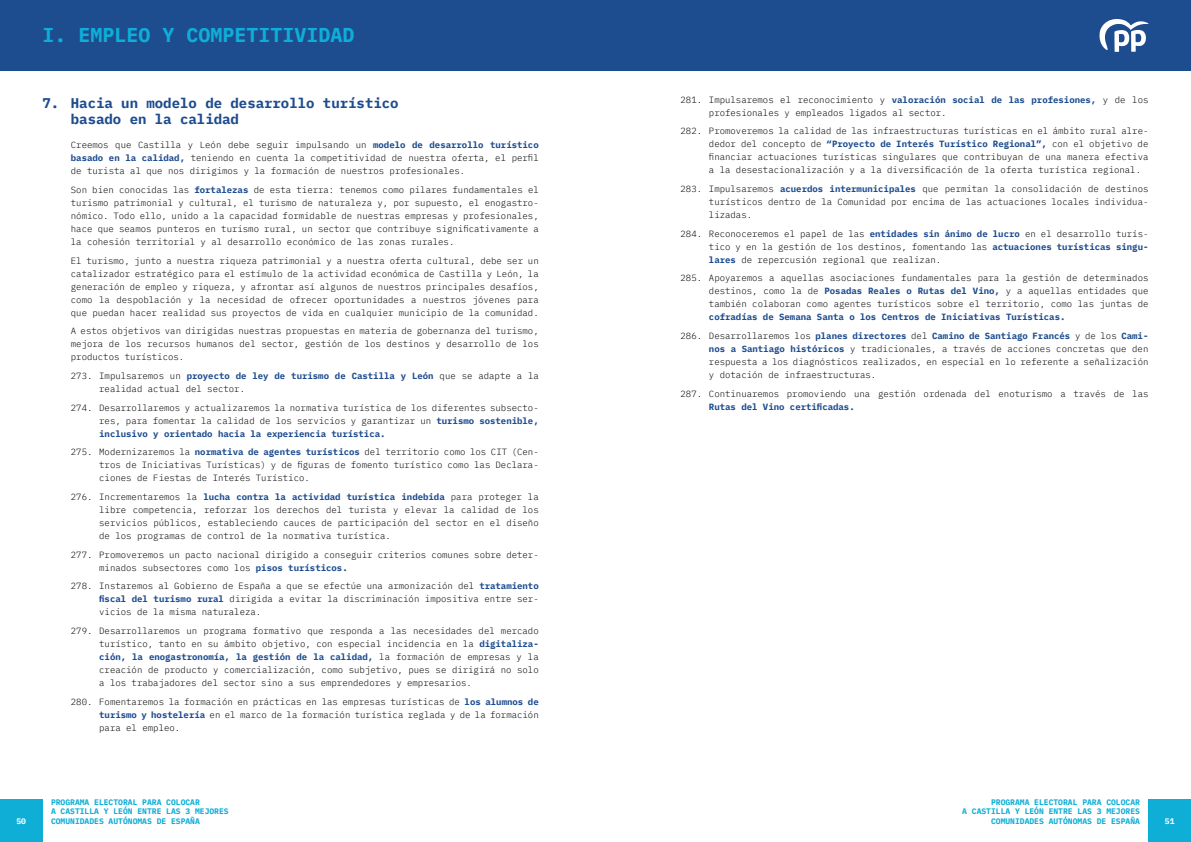
<style>
.page{position:relative;width:1191px;height:842px;background:#fff}
.page>*{position:absolute;margin:0;border:0;box-sizing:border-box;transform-origin:0 0}
.t1{font:700 20px "IBM Plex Mono";color:#0eaed7}
.t2{font:700 14px/16px "IBM Plex Mono";color:#1d4c8f}
.t3{font:300 9px/13px "IBM Plex Mono";color:#000;text-align:justify}
.t4{font:700 9px/18.7px "IBM Plex Mono";color:#1d4c8f}
.t5{font:700 8px/9.6px "IBM Plex Mono";color:#0eaed7}
.t6{font:700 8px "IBM Plex Mono";color:#fff}
.s1{font-weight:700;color:#1d4c8f}
.s2{font-weight:300;color:#000}
</style>
<div class="page">
<div style="left:0;top:0;width:1191px;height:71px;background:#1d4c8f"></div>
<svg style="left:1099px;top:19px;width:49px;height:33px"></svg>
<div style="left:0;top:799px;width:43px;height:43px;background:#0eaed7"></div>
<div style="left:1148px;top:799px;width:43px;height:43px;background:#0eaed7"></div>
<h1 class="t1" style="left:43px;top:19px;width:314px">I. EMPLEO Y COMPETITIVIDAD</h1>
<h2 class="t2" style="left:71px;top:94px;width:329px;text-indent:-28px">7. Hacia un modelo de desarrollo turístico basado en la calidad</h2>
<p class="t3" style="left:71px;top:138px;width:469px">Creemos que Castilla y León debe seguir impulsando un <span class="s1">modelo de desarrollo turístico basado en la calidad,</span> teniendo en cuenta la competitividad de nuestra oferta, el perfil de turista al que nos dirigimos y la formación de nuestros profesionales.</p>
<p class="t3" style="left:71px;top:183px;width:469px">Son bien conocidas las <span class="s1">fortalezas</span> de esta tierra: tenemos como pilares fundamentales el turismo patrimonial y cultural, el turismo de naturaleza y, por supuesto, el enogastro&shy;nómico. Todo ello, unido a la capacidad formidable de nuestras empresas y profesionales, hace que seamos punteros en turismo rural, un sector que contribuye significativamente a la cohesión territorial y al desarrollo económico de las zonas rurales.</p>
<p class="t3" style="left:71px;top:254px;width:469px">El turismo, junto a nuestra riqueza patrimonial y a nuestra oferta cultural, debe ser un catalizador estratégico para el estímulo de la actividad económica de Castilla y León, la generación de empleo y riqueza, y afrontar así algunos de nuestros principales desafíos, como la despoblación y la necesidad de ofrecer oportunidades a nuestros jóvenes para que puedan hacer realidad sus proyectos de vida en cualquier municipio de la comunidad.</p>
<p class="t3" style="left:71px;top:324px;width:469px">A estos objetivos van dirigidas nuestras propuestas en materia de gobernanza del turismo, mejora de los recursos humanos del sector, gestión de los destinos y desarrollo de los productos turísticos.</p>
<p class="t3" style="left:99px;top:369px;width:441px;text-indent:-28px">273. Impulsaremos un <span class="s1">proyecto de ley de turismo de Castilla y León</span> que se adapte a la realidad actual del sector.</p>
<p class="t3" style="left:99px;top:401px;width:441px;text-indent:-28px">274. Desarrollaremos y actualizaremos la normativa turística de los diferentes subsecto&shy;res, para fomentar la calidad de los servicios y garantizar un <span class="s1">turismo sostenible, inclusivo y orientado hacia la experiencia turística.</span></p>
<p class="t3" style="left:99px;top:445px;width:441px;text-indent:-28px">275. Modernizaremos la <span class="s1">normativa de agentes turísticos</span> del territorio como los CIT (Cen&shy;tros de Iniciativas Turísticas) y de figuras de fomento turístico como las Declara&shy;ciones de Fiestas de Interés Turístico.</p>
<p class="t3" style="left:99px;top:490px;width:441px;text-indent:-28px">276. Incrementaremos la <span class="s1">lucha contra la actividad turística indebida</span> para proteger la libre competencia, reforzar los derechos del turista y elevar la calidad de los servicios públicos, estableciendo cauces de participación del sector en el diseño de los programas de control de la normativa turística.</p>
<p class="t3" style="left:99px;top:548px;width:441px;text-indent:-28px">277. Promoveremos un pacto nacional dirigido a conseguir criterios comunes sobre deter&shy;minados subsectores como los <span class="s1">pisos turísticos.</span></p>
<p class="t3" style="left:99px;top:579px;width:441px;text-indent:-28px">278. Instaremos al Gobierno de España a que se efectúe una armonización del <span class="s1">tratamiento fiscal del turismo rural</span> dirigida a evitar la discriminación impositiva entre ser&shy;vicios de la misma naturaleza.</p>
<p class="t3" style="left:99px;top:624px;width:441px;text-indent:-28px">279. Desarrollaremos un programa formativo que responda a las necesidades del mercado turístico, tanto en su ámbito objetivo, con especial incidencia en la <span class="s1">digitaliza&shy;ción, la enogastronomía, la gestión de la calidad,</span> la formación de empresas y la creación de producto y comercialización, como subjetivo, pues se dirigirá no solo a los trabajadores del sector sino a sus emprendedores y empresarios.</p>
<p class="t3" style="left:99px;top:695px;width:441px;text-indent:-28px">280. Fomentaremos la formación en prácticas en las empresas turísticas de <span class="s1">los alumnos de turismo y hostelería</span> en el marco de la formación turística reglada y de la formación para el empleo.</p>
<p class="t3" style="left:709px;top:93px;width:441px;text-indent:-28px">281. Impulsaremos el reconocimiento y <span class="s1">valoración social de las profesiones,</span> y de los profesionales y empleados ligados al sector.</p>
<p class="t3" style="left:709px;top:124px;width:441px;text-indent:-28px">282. Promoveremos la calidad de las infraestructuras turísticas en el ámbito rural alre&shy;dedor del concepto de <span class="s1">“Proyecto de Interés Turístico Regional”,</span> con el objetivo de financiar actuaciones turísticas singulares que contribuyan de una manera efectiva a la desestacionalización y a la diversificación de la oferta turística regional.</p>
<p class="t3" style="left:709px;top:182px;width:441px;text-indent:-28px">283. Impulsaremos <span class="s1">acuerdos intermunicipales</span> que permitan la consolidación de destinos turísticos dentro de la Comunidad por encima de las actuaciones locales individua&shy;lizadas.</p>
<p class="t3" style="left:709px;top:227px;width:441px;text-indent:-28px">284. Reconoceremos el papel de las <span class="s1">entidades sin ánimo de lucro</span> en el desarrollo turís&shy;tico y en la gestión de los destinos, fomentando las <span class="s1">actuaciones turísticas singu&shy;lares</span> de repercusión regional que realizan.</p>
<p class="t3" style="left:709px;top:271px;width:441px;text-indent:-28px">285. Apoyaremos a aquellas asociaciones fundamentales para la gestión de determinados destinos, como la de <span class="s1">Posadas Reales o Rutas del Vino,</span> y a aquellas entidades que también colaboran como agentes turísticos sobre el territorio, como las juntas de</p>
<p class="t4" style="left:680px;top:307px;width:469px;text-indent:28px">cofradías de Semana Santa o los Centros de Iniciativas Turísticas.<br><span class="s2">286. Desarrollaremos los</span> planes directores <span class="s2">del</span> Camino de Santiago Francés <span class="s2">y de los</span> Cami-</p>
<p class="t3" style="left:709px;top:342px;width:441px"><span class="s1">nos a Santiago históricos</span> y tradicionales, a través de acciones concretas que den respuesta a los diagnósticos realizados, en especial en lo referente a señalización y dotación de infraestructuras.</p>
<p class="t3" style="left:680px;top:387px;width:469px">287. Continuaremos promoviendo una gestión ordenada del enoturismo a través de las</p>
<p class="t4" style="left:709px;top:397px;width:147px">Rutas del Vino certificadas.</p>
<p class="t5" style="left:51px;top:797px;width:179px">PROGRAMA ELECTORAL PARA COLOCAR<br>A CASTILLA Y LEÓN ENTRE LAS 3 MEJORES<br>COMUNIDADES AUTÓNOMAS DE ESPAÑA</p>
<p class="t5" style="left:962px;top:797px;width:179px;text-align:right">PROGRAMA ELECTORAL PARA COLOCAR<br>A CASTILLA Y LEÓN ENTRE LAS 3 MEJORES</p>
<p class="t6" style="left:16px;top:814px;width:11px">50</p>
<p class="t5" style="left:991px;top:816px;width:150px">COMUNIDADES AUTÓNOMAS DE ESPAÑA</p>
<p class="t6" style="left:1164px;top:814px;width:11px">51</p>
</div>
